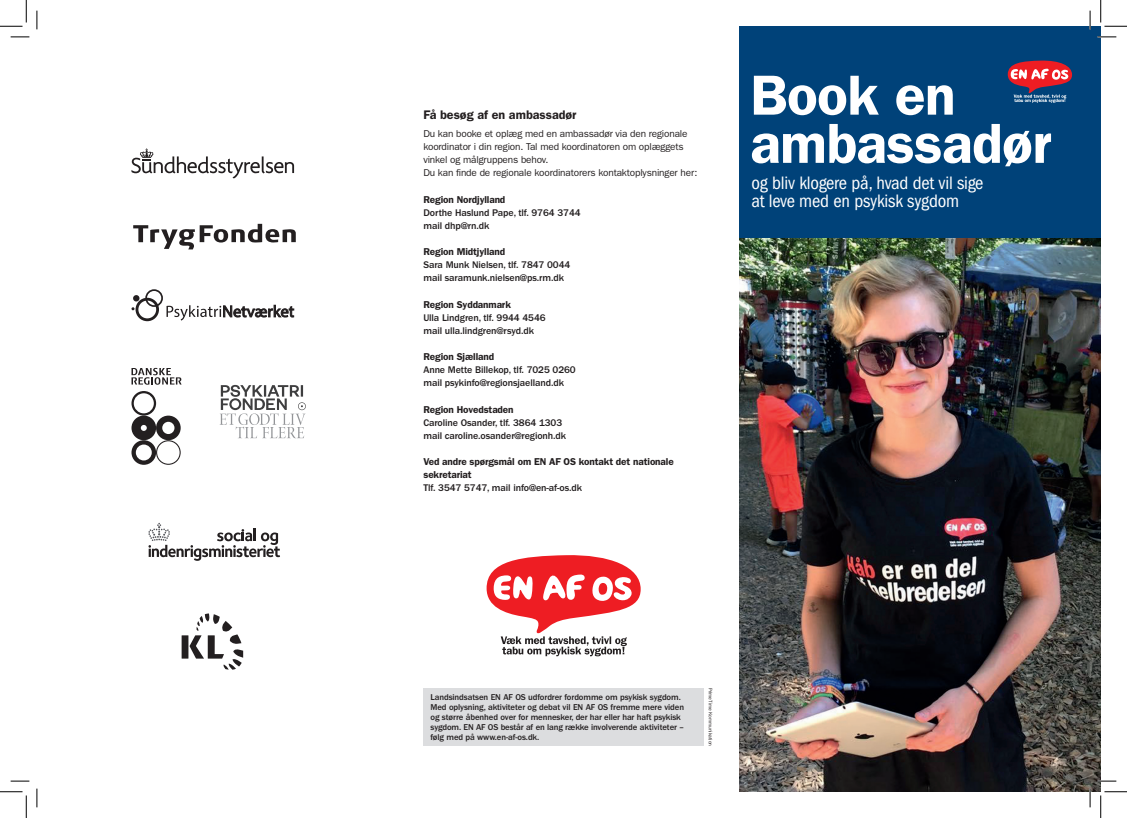
<style>
.page{position:relative;width:1127px;height:818px;background:#fff}
.page>*{position:absolute;margin:0;border:0;box-sizing:border-box;transform-origin:0 0}
.t1{font:600 56.75px "ITC Franklin Gothic Std";letter-spacing:-.01em;color:#fff}
.t2{font:condensed 18.62px/18.6px "ITC Franklin Gothic Std";letter-spacing:-.01em;color:#fff}
.t3{font:600 12.5px "ITC Franklin Gothic Std";color:#231f20}
.t4{font:500 10px "ITC Franklin Gothic Std";letter-spacing:-.01em;color:#231f20}
.t5{font:10px/13.1px "ITC Franklin Gothic Std";letter-spacing:-.015em;color:#231f20}
.t6{font:600 10px/13.1px "ITC Franklin Gothic Std";letter-spacing:-.01em;color:#231f20}
.t7{font:500 8.75px/10px "ITC Franklin Gothic Std";letter-spacing:-.01em;color:#231f20}
.t8{font:5px "ITC Franklin Gothic Std";color:#231f20}
</style>
<div class="page">
<div style="left:738px;top:26px;width:362px;height:212px;background:#004279"></div>
<svg style="left:486px;top:555px;width:154px;height:101px"></svg>
<svg style="left:148px;top:523px;width:132px;height:38px"></svg>
<svg style="left:131px;top:148px;width:163px;height:30px"></svg>
<svg style="left:131px;top:368px;width:50px;height:17px"></svg>
<svg style="left:131px;top:391px;width:50px;height:74px"></svg>
<svg style="left:219px;top:385px;width:87px;height:53px"></svg>
<div style="left:181px;top:635px;width:7px;height:24px;background:#231f20"></div>
<svg style="left:189px;top:613px;width:54px;height:57px"></svg>
<div style="left:133px;top:295px;width:7px;height:7px;background:#231f20;border-radius:3px"></div>
<div style="left:145px;top:289px;width:18px;height:18px;border:2px solid #231f20;border-radius:50%"></div>
<svg style="left:166px;top:305px;width:128px;height:15px"></svg>
<div style="left:135px;top:298px;width:24px;height:23px;border:3px solid #231f20;border-radius:50%"></div>
<div style="left:423px;top:688px;width:280px;height:58px;background:#dcdddf"></div>
<svg style="left:133px;top:224px;width:163px;height:25px"></svg>
<img style="left:739px;top:238px;width:361px;height:554px">
<svg style="left:1007px;top:60px;width:64px;height:43px"></svg>
<svg style="left:11px;top:36px;width:18px;height:2px"></svg>
<svg style="left:1097px;top:36px;width:18px;height:2px"></svg>
<svg style="left:11px;top:780px;width:18px;height:2px"></svg>
<svg style="left:1097px;top:780px;width:18px;height:2px"></svg>
<svg style="left:36px;top:11px;width:2px;height:18px"></svg>
<svg style="left:36px;top:788px;width:2px;height:19px"></svg>
<svg style="left:1089px;top:11px;width:1px;height:18px"></svg>
<svg style="left:1088px;top:788px;width:2px;height:19px"></svg>
<svg style="left:0;top:0;width:27px;height:27px"></svg>
<svg style="left:0;top:791px;width:27px;height:27px"></svg>
<svg style="left:1100px;top:0;width:26px;height:27px"></svg>
<svg style="left:1100px;top:791px;width:26px;height:27px"></svg>
<p class="t3" style="left:423px;top:108px;width:154px">Få besøg af en ambassadør</p>
<p class="t5" style="left:423px;top:127px;width:266px">Du kan booke et oplæg med en ambassadør via den regionale koordinator i din region. Tal med koordinatoren om oplæggets vinkel og målgruppens behov.</p>
<p class="t5" style="left:423px;top:166px;width:275px">Du kan finde de regionale koordinatorers kontaktoplysninger her:</p>
<p class="t6" style="left:423px;top:193px;width:83px">Region Nordjylland</p>
<p class="t4" style="left:423px;top:207px;width:159px">Dorthe Haslund Pape, tlf. 9764 3744</p>
<p class="t4" style="left:423px;top:220px;width:67px">mail dhp@rn.dk</p>
<p class="t6" style="left:423px;top:245px;width:83px">Region Midtjylland</p>
<p class="t4" style="left:423px;top:259px;width:148px">Sara Munk Nielsen, tlf. 7847 0044</p>
<p class="t4" style="left:423px;top:272px;width:142px">mail saramunk.nielsen@ps.rm.dk</p>
<p class="t6" style="left:423px;top:298px;width:89px">Region Syddanmark</p>
<p class="t4" style="left:423px;top:312px;width:124px">Ulla Lindgren, tlf. 9944 4546</p>
<p class="t4" style="left:423px;top:325px;width:112px">mail ulla.lindgren@rsyd.dk</p>
<p class="t6" style="left:423px;top:350px;width:72px">Region Sjælland</p>
<p class="t4" style="left:423px;top:364px;width:154px">Anne Mette Billekop, tlf. 7025 0260</p>
<p class="t4" style="left:423px;top:377px;width:142px">mail psykinfo@regionsjaelland.dk</p>
<p class="t6" style="left:423px;top:403px;width:92px">Region Hovedstaden</p>
<p class="t4" style="left:423px;top:417px;width:140px">Caroline Osander, tlf. 3864 1303</p>
<p class="t4" style="left:423px;top:430px;width:144px">mail caroline.osander@regionh.dk</p>
<p class="t6" style="left:423px;top:455px;width:252px">Ved andre spørgsmål om EN AF OS kontakt det nationale sekretariat</p>
<p class="t4" style="left:423px;top:482px;width:160px">Tlf. 3547 5747, mail info@en-af-os.dk</p>
<p class="t1" style="left:750px;top:62px;width:207px">Book en</p>
<p class="t1" style="left:750px;top:110px;width:303px">ambassadør</p>
<p class="t2" style="left:751px;top:173px;width:233px">og bliv klogere på, hvad det vil sige at leve med en psykisk sygdom</p>
<p class="t7" style="left:430px;top:692px;width:255px">Landsindsatsen EN AF OS udfordrer fordomme om psykisk sygdom.<br>Med oplysning, aktiviteter og debat vil EN AF OS fremme mere viden og større åbenhed over for mennesker, der har eller har haft psykisk sygdom. EN AF OS består af en lang række involverende aktiviteter – følg med på www.en-af-os.dk.</p>
<p class="t8" style="left:713px;top:688px;width:60px;rotate:90deg">PrimeTime Kommunikation</p>
</div>
